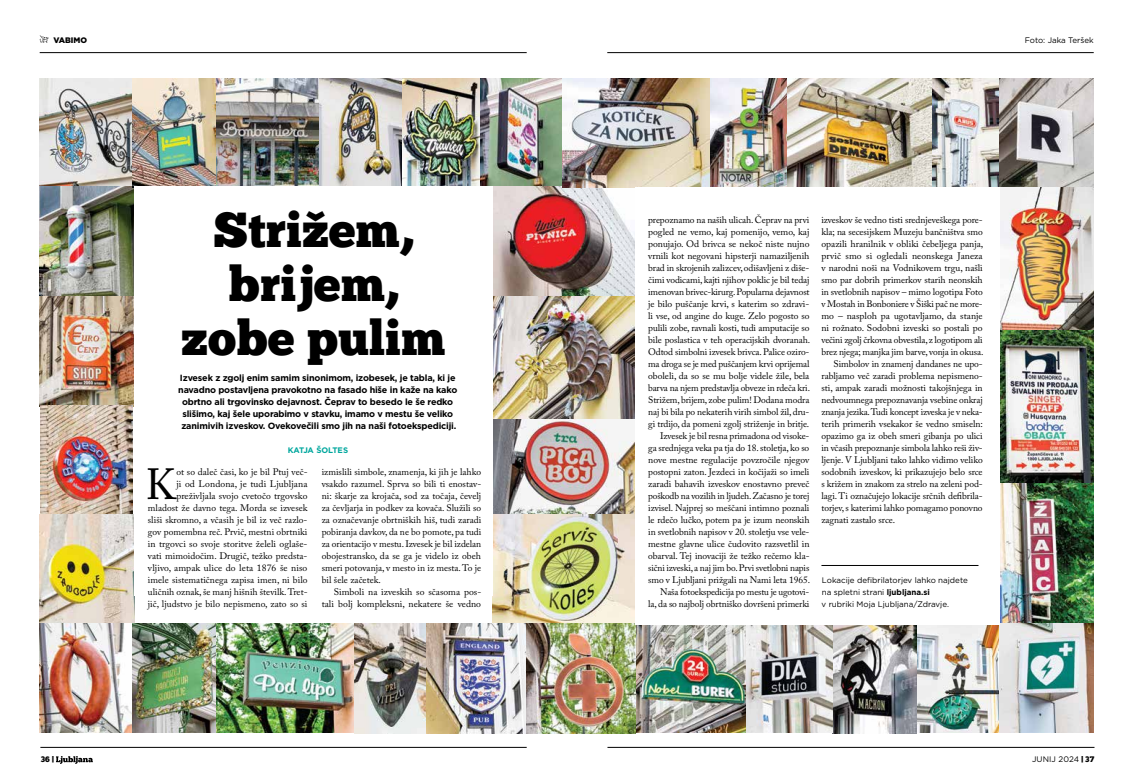
<style>
.page{position:relative;width:1134px;height:780px;background:#fff}
.page>*{position:absolute;margin:0;border:0;box-sizing:border-box;transform-origin:0 0}
.t1{font:48.8px/54px "Chunk Five Ex";color:#000;text-align:center}
.t2{font:43.3px "Adobe Caslon Pro";color:#000}
.t3{font:9.5px/12px "Adobe Caslon Pro";letter-spacing:-.005em;color:#000;text-align:right}
.t4{font:700 9px/12px "Gotham";letter-spacing:-.02em;color:#000;text-align:center}
.t5{font:8px/12px "Gotham";color:#000}
.t6{font:700 8px "Gotham";letter-spacing:-.02em;color:#00a79e}
.t7{font:900 8px "Gotham";color:#000}
.t8{font:8px "Chunk Five Ex";color:#000}
.s1{font-weight:700}
.s2{font-family:"Chunk Five Ex"}
</style>
<div class="page">
<hr style="left:40px;top:52px;width:487px;height:1px;background:#000">
<hr style="left:607px;top:52px;width:487px;height:1px;background:#000">
<hr style="left:40px;top:747px;width:487px;height:1px;background:#000">
<hr style="left:607px;top:747px;width:487px;height:1px;background:#000">
<svg style="left:56px;top:756px;width:37px;height:7px"></svg>
<svg style="left:40px;top:35px;width:9px;height:8px"></svg>
<img style="left:40px;top:78px;width:94px;height:655px">
<img style="left:216px;top:78px;width:491px;height:109px">
<img style="left:133px;top:623px;width:782px;height:110px">
<img style="left:133px;top:78px;width:83px;height:110px">
<img style="left:707px;top:78px;width:81px;height:109px">
<img style="left:932px;top:78px;width:162px;height:110px">
<img style="left:915px;top:625px;width:85px;height:108px">
<img style="left:493px;top:187px;width:142px;height:109px">
<img style="left:492px;top:296px;width:143px;height:328px">
<img style="left:788px;top:78px;width:144px;height:109px">
<img style="left:1000px;top:188px;width:94px;height:545px">
<div style="left:134px;top:187px;width:358px;height:408px;background:#fff"></div>
<div style="left:635px;top:188px;width:365px;height:437px;background:#fff"></div>
<hr style="left:821px;top:565px;width:157px;height:1px;background:#000">
<p class="t7" style="left:54px;top:35px;width:35px">VABIMO</p>
<p class="t5" style="left:1025px;top:34px;width:70px">Foto: Jaka Teršek</p>
<h1 class="t1" style="left:181px;top:201px;width:266px">Strižem, brijem, zobe pulim</h1>
<p class="t4" style="left:178px;top:372px;width:281px">Izvesek z zgolj enim samim sinonimom, izobesek, je tabla, ki je navadno postavljena pravokotno na fasado hiše in kaže na kako obrtno ali trgovinsko dejavnost. Čeprav to besedo le še redko slišimo, kaj šele uporabimo v stavku, imamo v mestu še veliko zanimivih izveskov. Ovekovečili smo jih na naši fotoekspediciji.</p>
<p class="t6" style="left:288px;top:445px;width:62px">KATJA ŠOLTES</p>
<p class="t3" style="left:148px;top:465px;width:161px">ot so daleč časi, ko je bil Ptuj več-<br>ji od Londona, je tudi Ljubljana preživljala svojo cvetočo trgovsko mladost že davno tega. Morda se izvesek sliši skromno, a včasih je bil iz več razlo&shy;gov pomembna reč. Prvič, mestni obrtniki in trgovci so svoje storitve želeli oglaše&shy;vati mimoidočim. Drugič, težko predsta&shy;vljivo, ampak ulice do leta 1876 še niso imele sistematičnega zapisa imen, ni bilo uličnih oznak, še manj hišnih številk. Tret&shy;jič, ljudstvo je bilo nepismeno, zato so si</p>
<p class="t3" style="left:322px;top:465px;width:161px;text-align:justify">izmislili simbole, znamenja, ki jih je lahko vsakdo razumel. Sprva so bili ti enostav&shy;ni: škarje za krojača, sod za točaja, čevelj za čevljarja in podkev za kovača. Služili so za označevanje obrtniških hiš, tudi zaradi pobiranja davkov, da ne bo pomote, pa tudi za orientacijo v mestu. Izvesek je bil izdelan obojestransko, da se ga je videlo iz obeh smeri potovanja, v mesto in iz mesta. To je bil šele začetek.</p>
<h2 class="t2" style="left:145px;top:458px;width:32px">K</h2>
<p class="t3" style="left:322px;top:585px;width:161px">Simboli na izveskih so sčasoma pos&shy;tali bolj kompleksni, nekatere še vedno</p>
<p class="t3" style="left:648px;top:213px;width:163px">prepoznamo na naših ulicah. Čeprav na prvi pogled ne vemo, kaj pomenijo, vemo, kaj ponujajo. Od brivca se nekoč niste nujno vrnili kot negovani hipsterji namaziljenih brad in skrojenih zalizcev, odišavljeni z diše&shy;čimi vodicami, kajti njihov poklic je bil tedaj imenovan brivec-kirurg. Popularna dejavnost je bilo puščanje krvi, s katerim so zdravi&shy;li vse, od angine do kuge. Zelo pogosto so pulili zobe, ravnali kosti, tudi amputacije so bile poslastica v teh operacijskih dvoranah.<br>Odtod simbolni izvesek brivca. Palice oziro&shy;ma droga se je med puščanjem krvi oprijemal oboleli, da so se mu bolje videle žile, bela barva na njem predstavlja obveze in rdeča kri.<br>Strižem, brijem, zobe pulim! Dodana modra naj bi bila po nekaterih virih simbol žil, dru&shy;gi trdijo, da pomeni zgolj striženje in britje.<br>Izvesek je bil resna primadona od visoke-<br>ga srednjega veka pa tja do 18. stoletja, ko so nove mestne regulacije povzročile njegov postopni zaton. Jezdeci in kočijaži so imeli zaradi bahavih izveskov enostavno preveč poškodb na vozilih in ljudeh. Začasno je torej izvisel. Najprej so meščani intimno poznali le rdečo lučko, potem pa je izum neonskih in svetlobnih napisov v 20. stoletju vse vele&shy;mestne glavne ulice čudovito razsvetlil in obarval. Tej inovaciji že težko rečemo kla&shy;sični izveski, a naj jim bo. Prvi svetlobni napis smo v Ljubljani prižgali na Nami leta 1965.<br>Naša fotoekspedicija po mestu je ugotovi-<br>la, da so najbolj obrtniško dovršeni primerki</p>
<p class="t3" style="left:821px;top:213px;width:163px">izveskov še vedno tisti srednjeveškega pore-</p>
<p class="t3" style="left:821px;top:225px;width:163px">kla; na secesijskem Muzeju bančništva smo</p>
<p class="t3" style="left:821px;top:237px;width:163px">opazili hranilnik v obliki čebeljega panja,</p>
<p class="t3" style="left:821px;top:249px;width:163px">prvič smo si ogledali neonskega Janeza</p>
<p class="t3" style="left:821px;top:261px;width:163px">v narodni noši na Vodnikovem trgu, našli</p>
<p class="t3" style="left:821px;top:273px;width:163px">smo par dobrih primerkov starih neonskih</p>
<p class="t3" style="left:821px;top:285px;width:163px">in svetlobnih napisov – mimo logotipa Foto</p>
<p class="t3" style="left:821px;top:297px;width:163px">v Mostah in Bonboniere v Šiški pač ne more-</p>
<p class="t3" style="left:821px;top:309px;width:163px">mo – nasploh pa ugotavljamo, da stanje</p>
<p class="t3" style="left:821px;top:321px;width:163px">ni rožnato. Sodobni izveski so postali po</p>
<p class="t3" style="left:821px;top:333px;width:163px">večini zgolj črkovna obvestila, z logotipom ali</p>
<p class="t3" style="left:821px;top:345px;width:163px">brez njega; manjka jim barve, vonja in okusa.</p>
<p class="t3" style="left:833px;top:357px;width:151px">Simbolov in znamenj dandanes ne upo-</p>
<p class="t3" style="left:821px;top:369px;width:163px">rabljamo več zaradi problema nepismeno-</p>
<p class="t3" style="left:821px;top:381px;width:163px">sti, ampak zaradi možnosti takojšnjega in</p>
<p class="t3" style="left:821px;top:393px;width:163px">nedvoumnega prepoznavanja vsebine onkraj</p>
<p class="t3" style="left:821px;top:405px;width:163px">znanja jezika. Tudi koncept izveska je v neka-</p>
<p class="t3" style="left:821px;top:417px;width:163px">terih primerih vsekakor še vedno smiseln:</p>
<p class="t3" style="left:821px;top:429px;width:163px">opazimo ga iz obeh smeri gibanja po ulici</p>
<p class="t3" style="left:821px;top:441px;width:163px">in včasih prepoznanje simbola lahko reši živ-</p>
<p class="t3" style="left:821px;top:453px;width:163px">ljenje. V Ljubljani tako lahko vidimo veliko</p>
<p class="t3" style="left:821px;top:465px;width:163px">sodobnih izveskov, ki prikazujejo belo srce</p>
<p class="t3" style="left:821px;top:477px;width:163px">s križem in znakom za strelo na zeleni pod-</p>
<p class="t3" style="left:821px;top:489px;width:163px">lagi. Ti označujejo lokacije srčnih defibrila-</p>
<p class="t3" style="left:821px;top:501px;width:163px">torjev, s katerimi lahko pomagamo ponovno</p>
<p class="t3" style="left:821px;top:513px;width:75px">zagnati zastalo srce.</p>
<p class="t5" style="left:821px;top:574px;width:148px">Lokacije defibrilatorjev lahko najdete na spletni strani <span class="s1">ljubljana.si<br></span>v rubriki Moja Ljubljana/Zdravje.</p>
<p class="t8" style="left:41px;top:753px;width:14px">36 |</p>
<p class="t5" style="left:1032px;top:752px;width:64px">JUNIJ 2024 <span class="s2">| 37</span></p>
</div>
